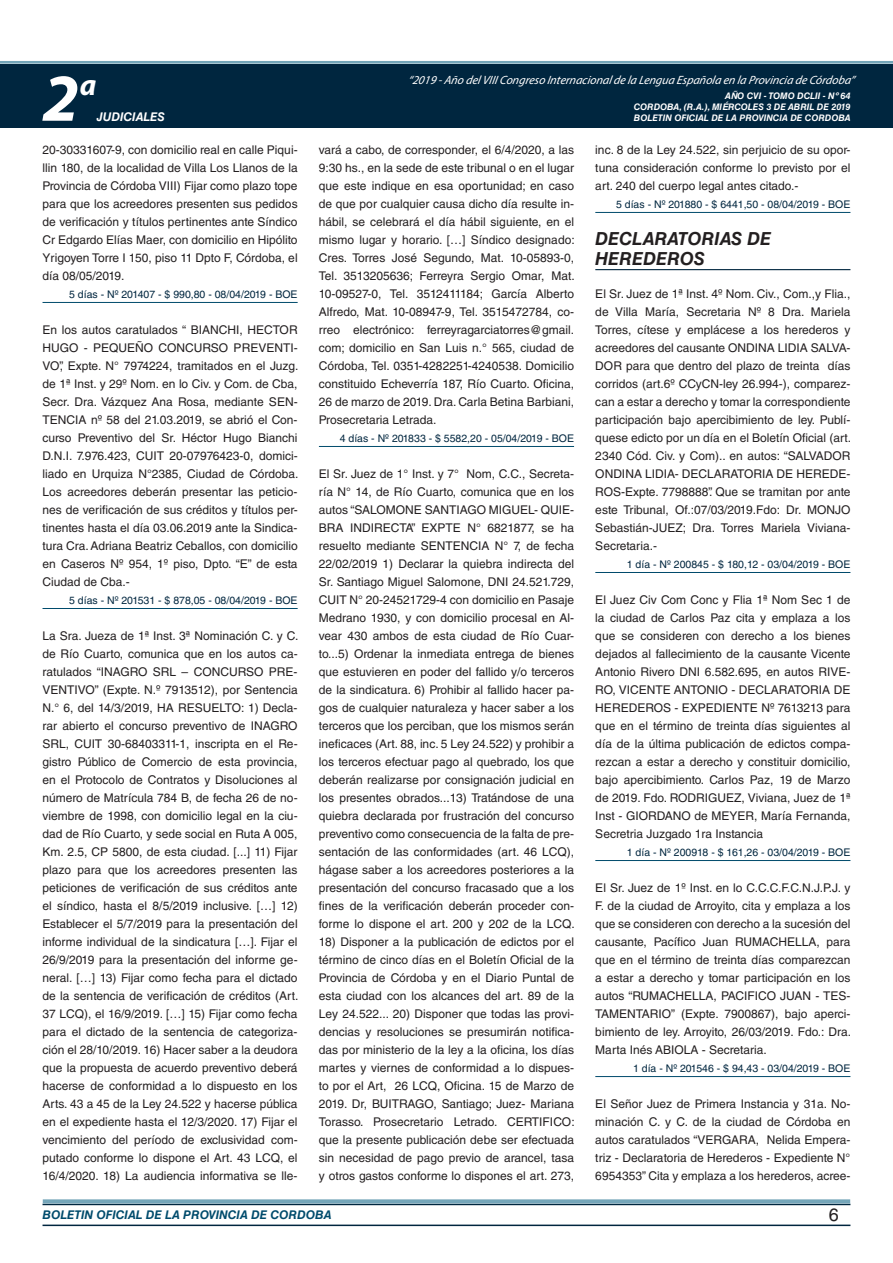
<style>
.page{position:relative;width:893px;height:1263px;background:#fff}
.page>*{position:absolute;margin:0;border:0;box-sizing:border-box;transform-origin:0 0}
.t1{font:italic 700 67.5px "Myriad Pro";color:#fff}
.t2{font:italic 700 30px "Myriad Pro";color:#fff}
.t3{font:italic 700 18px/19.5px "Helvetica LT Std";color:#231f20}
.t4{font:18px "Helvetica LT Std";color:#231f20}
.t5{font:12px/18px "Helvetica LT Std";color:#231f20;text-align:justify}
.t6{font:italic 12px "Myriad Pro";color:#fff}
.t7{font:italic 700 12px "Helvetica LT Std";color:#004b6c}
.t8{font:italic 700 12px "Helvetica LT Std";color:#fff}
.t9{font:10.5px "Helvetica LT Std";color:#00263f}
.t10{font:italic 700 9px/10.8px "Helvetica LT Std";color:#fff;text-align:right}
</style>
<div class="page">
<div style="left:0;top:61px;width:893px;height:6px;background:#fff;opacity:.75"></div>
<div style="left:0;top:64px;width:893px;height:64px;background:#00263f"></div>
<hr style="left:43px;top:1224px;width:807px;height:2px;background:#00263f">
<div style="left:42px;top:1198px;width:809px;height:8px;background:#fff;opacity:.75"></div>
<hr style="left:43px;top:302px;width:255px;height:1px;background:#004b6c">
<hr style="left:43px;top:608px;width:255px;height:1px;background:#004b6c">
<hr style="left:319px;top:446px;width:255px;height:1px;background:#004b6c">
<hr style="left:595px;top:212px;width:255px;height:1px;background:#004b6c">
<hr style="left:595px;top:269px;width:255px;height:1px;background:#00263f">
<hr style="left:595px;top:572px;width:255px;height:1px;background:#004b6c">
<hr style="left:595px;top:860px;width:255px;height:1px;background:#004b6c">
<hr style="left:595px;top:1076px;width:255px;height:1px;background:#004b6c">
<h2 class="t2" style="left:80px;top:66px;width:18px">a</h2>
<p class="t6" style="left:408px;top:72px;width:448px">“2019 -Año delVIIICongreso Internacionalde la Lengua Esp añola en la Provincia de Córdoba”</p>
<h1 class="t1" style="left:43px;top:54px;width:38px">2</h1>
<p class="t10" style="left:634px;top:91px;width:218px">AÑO CVI - TOMO DCLII - Nº 64<br>CORDOBA, (R.A.), MIÉRCOLES 3 DE ABRIL DE 2019</p>
<p class="t8" style="left:97px;top:110px;width:70px">JUDICIALES</p>
<p class="t10" style="left:634px;top:112px;width:218px">BOLETIN OFICIAL DE LA PROVINCIA DE CORDOBA</p>
<p class="t5" style="left:43px;top:141px;width:257px">20-30331607-9, con domicilio real en calle Piqui&shy;llin 180, de la localidad de Villa Los Llanos de la Provincia de Córdoba VIII) Fijar como plazo tope para que los acreedores presenten sus pedidos de verificación y títulos pertinentes ante Síndico Cr Edgardo Elías Maer, con domicilio en Hipólito Yrigoyen Torre I 150, piso 11 Dpto F, Córdoba, el día 08/05/2019.</p>
<p class="t9" style="left:69px;top:288px;width:230px">5 días - Nº 201407 - $ 990,80 - 08/04/2019 - BOE</p>
<p class="t5" style="left:43px;top:321px;width:257px">En los autos caratulados “ BIANCHI, HECTOR HUGO - PEQUEÑO CONCURSO PREVENTI-VO”, Expte. N° 7974224, tramitados en el Juzg. de 1ª Inst. y 29º Nom. en lo Civ. y Com. de Cba, Secr. Dra. Vázquez Ana Rosa, mediante SEN-TENCIA nº 58 del 21.03.2019, se abrió el Con&shy;curso Preventivo del Sr. Héctor Hugo Bianchi D.N.I. 7.976.423, CUIT 20-07976423-0, domici&shy;liado en Urquiza N°2385, Ciudad de Córdoba.<br>Los acreedores deberán presentar las peticio&shy;nes de verificación de sus créditos y títulos per&shy;tinentes hasta el día 03.06.2019 ante la Sindica&shy;tura Cra. Adriana Beatriz Ceballos, con domicilio en Caseros Nº 954, 1º piso, Dpto. “E” de esta Ciudad de Cba.-</p>
<p class="t9" style="left:69px;top:594px;width:230px">5 días - Nº 201531 - $ 878,05 - 08/04/2019 - BOE</p>
<p class="t5" style="left:43px;top:627px;width:257px">La Sra. Jueza de 1ª Inst. 3ª Nominación C. y C. de Río Cuarto, comunica que en los autos ca&shy;ratulados “INAGRO SRL – CONCURSO PRE-VENTIVO” (Expte. N.º 7913512), por Sentencia N.° 6, del 14/3/2019, HA RESUELTO: 1) Decla&shy;rar abierto el concurso preventivo de INAGRO SRL, CUIT 30-68403311-1, inscripta en el Re&shy;gistro Público de Comercio de esta provincia, en el Protocolo de Contratos y Disoluciones al número de Matrícula 784 B, de fecha 26 de no&shy;viembre de 1998, con domicilio legal en la ciu&shy;dad de Río Cuarto, y sede social en Ruta A 005, Km. 2.5, CP 5800, de esta ciudad. [...] 11) Fijar plazo para que los acreedores presenten las peticiones de verificación de sus créditos ante el síndico, hasta el 8/5/2019 inclusive. […] 12)<br>Establecer el 5/7/2019 para la presentación del informe individual de la sindicatura […]. Fijar el 26/9/2019 para la presentación del informe ge&shy;neral. […] 13) Fijar como fecha para el dictado de la sentencia de verificación de créditos (Art.<br>37 LCQ), el 16/9/2019. […] 15) Fijar como fecha para el dictado de la sentencia de categoriza&shy;ción el 28/10/2019. 16) Hacer saber a la deudora que la propuesta de acuerdo preventivo deberá hacerse de conformidad a lo dispuesto en los Arts. 43 a 45 de la Ley 24.522 y hacerse pública en el expediente hasta el 12/3/2020. 17) Fijar el vencimiento del período de exclusividad com&shy;putado conforme lo dispone el Art. 43 LCQ, el 16/4/2020. 18) La audiencia informativa se lle-</p>
<p class="t5" style="left:319px;top:141px;width:257px">vará a cabo, de corresponder, el 6/4/2020, a las 9:30 hs., en la sede de este tribunal o en el lugar que este indique en esa oportunidad; en caso de que por cualquier causa dicho día resulte in&shy;hábil, se celebrará el día hábil siguiente, en el mismo lugar y horario. […] Síndico designado:<br>Cres. Torres José Segundo, Mat. 10-05893-0, Tel. 3513205636; Ferreyra Sergio Omar, Mat.<br>10-09527-0, Tel. 3512411184; García Alberto Alfredo, Mat. 10-08947-9, Tel. 3515472784, co&shy;rreo electrónico: ferreyragarciatorres@gmail. com; domicilio en San Luis n.° 565, ciudad de Córdoba, Tel. 0351-4282251-4240538. Domicilio constituido Echeverría 187, Río Cuarto. Oficina, 26 de marzo de 2019. Dra. Carla Betina Barbiani, Prosecretaria Letrada.</p>
<p class="t9" style="left:340px;top:432px;width:236px">4 días - Nº 201833 - $ 5582,20 - 05/04/2019 - BOE</p>
<p class="t5" style="left:319px;top:465px;width:257px">El Sr. Juez de 1° Inst. y 7° Nom, C.C., Secreta&shy;ría N° 14, de Río Cuarto, comunica que en los autos “SALOMONE SANTIAGO MIGUEL- QUIE-BRA INDIRECTA” EXPTE N° 6821877, se ha resuelto mediante SENTENCIA N° 7, de fecha 22/02/2019 1) Declarar la quiebra indirecta del Sr. Santiago Miguel Salomone, DNI 24.521.729, CUIT N° 20-24521729-4 con domicilio en Pasaje Medrano 1930, y con domicilio procesal en Al&shy;vear 430 ambos de esta ciudad de Río Cuar&shy;to...5) Ordenar la inmediata entrega de bienes que estuvieren en poder del fallido y/o terceros de la sindicatura. 6) Prohibir al fallido hacer pa&shy;gos de cualquier naturaleza y hacer saber a los terceros que los perciban, que los mismos serán ineficaces (Art. 88, inc. 5 Ley 24.522) y prohibir a los terceros efectuar pago al quebrado, los que deberán realizarse por consignación judicial en los presentes obrados...13) Tratándose de una quiebra declarada por frustración del concurso preventivo como consecuencia de la falta de pre&shy;sentación de las conformidades (art. 46 LCQ), hágase saber a los acreedores posteriores a la presentación del concurso fracasado que a los fines de la verificación deberán proceder con&shy;forme lo dispone el art. 200 y 202 de la LCQ.</p>
<p class="t5" style="left:319px;top:933px;width:257px">18) Disponer a la publicación de edictos por el término de cinco días en el Boletín Oficial de la Provincia de Córdoba y en el Diario Puntal de esta ciudad con los alcances del art. 89 de la Ley 24.522... 20) Disponer que todas las provi&shy;dencias y resoluciones se presumirán notifica&shy;das por ministerio de la ley a la oficina, los días martes y viernes de conformidad a lo dispues&shy;to por el Art, 26 LCQ, Oficina. 15 de Marzo de 2019. Dr, BUITRAGO, Santiago; Juez- Mariana Torasso. Prosecretario Letrado. CERTIFICO: que la presente publicación debe ser efectuada sin necesidad de pago previo de arancel, tasa y otros gastos conforme lo dispones el art. 273,</p>
<p class="t5" style="left:595px;top:141px;width:257px">inc. 8 de la Ley 24.522, sin perjuicio de su opor&shy;tuna consideración conforme lo previsto por el art. 240 del cuerpo legal antes citado.-</p>
<p class="t9" style="left:616px;top:198px;width:236px">5 días - Nº 201880 - $ 6441,50 - 08/04/2019 - BOE</p>
<h3 class="t3" style="left:595px;top:229px;width:177px">DECLARATORIAS DE<br>HEREDEROS</h3>
<p class="t5" style="left:595px;top:285px;width:257px">El Sr. Juez de 1ª Inst. 4º Nom. Civ., Com.,y Flia., de Villa María, Secretaria Nº 8 Dra. Mariela Torres, cítese y emplácese a los herederos y acreedores del causante ONDINA LIDIA SALVA-DOR para que dentro del plazo de treinta días corridos (art.6º CCyCN-ley 26.994-), comparez&shy;can a estar a derecho y tomar la correspondiente participación bajo apercibimiento de ley. Publí&shy;quese edicto por un día en el Boletín Oficial (art.<br>2340 Cód. Civ. y Com).. en autos: “SALVADOR ONDINA LIDIA- DECLARATORIA DE HEREDE-ROS-Expte. 7798888”. Que se tramitan por ante este Tribunal, Of.:07/03/2019.Fdo: Dr. MONJO Sebastián-JUEZ; Dra. Torres Mariela Viviana-Secretaria.-</p>
<p class="t9" style="left:627px;top:558px;width:225px">1 día - Nº 200845 - $ 180,12 - 03/04/2019 - BOE</p>
<p class="t5" style="left:595px;top:591px;width:257px">El Juez Civ Com Conc y Flia 1ª Nom Sec 1 de la ciudad de Carlos Paz cita y emplaza a los que se consideren con derecho a los bienes dejados al fallecimiento de la causante Vicente Antonio Rivero DNI 6.582.695, en autos RIVE-RO, VICENTE ANTONIO - DECLARATORIA DE HEREDEROS - EXPEDIENTE Nº 7613213 para que en el término de treinta días siguientes al día de la última publicación de edictos compa&shy;rezcan a estar a derecho y constituir domicilio, bajo apercibimiento. Carlos Paz, 19 de Marzo de 2019. Fdo. RODRIGUEZ, Viviana, Juez de 1ª Inst - GIORDANO de MEYER, María Fernanda, Secretria Juzgado 1ra Instancia</p>
<p class="t9" style="left:627px;top:846px;width:225px">1 día - Nº 200918 - $ 161,26 - 03/04/2019 - BOE</p>
<p class="t5" style="left:595px;top:879px;width:257px">El Sr. Juez de 1º Inst. en lo C.C.C.F.C.N.J.P.J. y F. de la ciudad de Arroyito, cita y emplaza a los que se consideren con derecho a la sucesión del causante, Pacífico Juan RUMACHELLA, para que en el término de treinta días comparezcan a estar a derecho y tomar participación en los autos “RUMACHELLA, PACIFICO JUAN - TES-TAMENTARIO” (Expte. 7900867), bajo aperci&shy;bimiento de ley. Arroyito, 26/03/2019. Fdo.: Dra.<br>Marta Inés ABIOLA - Secretaria.</p>
<p class="t9" style="left:633px;top:1062px;width:219px">1 día - Nº 201546 - $ 94,43 - 03/04/2019 - BOE</p>
<p class="t5" style="left:595px;top:1095px;width:257px">El Señor Juez de Primera Instancia y 31a. No&shy;minación C. y C. de la ciudad de Córdoba en autos caratulados “VERGARA, Nelida Empera&shy;triz - Declaratoria de Herederos - Expediente N° 6954353” Cita y emplaza a los herederos, acree-</p>
<p class="t7" style="left:43px;top:1208px;width:290px">BOLETIN OFICIAL DE LA PROVINCIA DE CORDOBA</p>
<h3 class="t4" style="left:829px;top:1204px;width:12px">6</h3>
</div>
